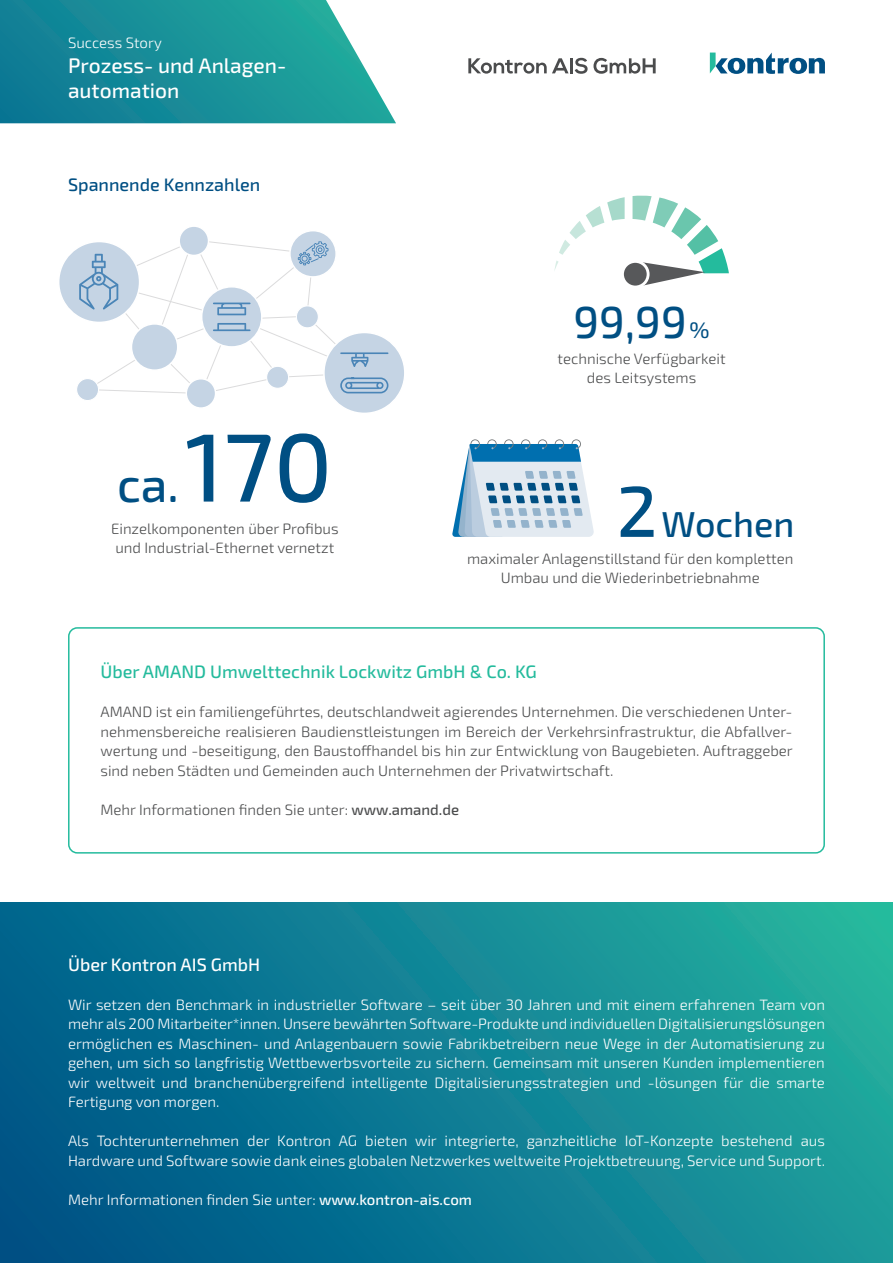
<style>
.page{position:relative;width:893px;height:1263px;background:#fff}
.page>*{position:absolute;margin:0;border:0;box-sizing:border-box;transform-origin:0 0}
.Fließtext_dunkel{font:500 48.45px "Sn T";color:#004f83}
.Fließtext_dunkel-2{font:500 44.85px "Sn T";color:#004f83}
.Fließtext_dunkel-3{font:500 36px "Sn T";color:#004f83}
.t1{font:500 21px/25.2px "Sn T";color:#fff}
.About{font:500 18px "Sn T";color:#24bb9d}
.Headlines{font:500 18px "Sn T";color:#004f83}
.Headline_Weiß{font:500 18px "Sn T";color:#fff}
.Fließtext_Weiß{font:300 15px/19.5px "Sn T";color:#fff;text-align:justify}
.Fließtext_dunkel-4{font:300 15px/19.5px "Sn T";color:#4b4c4d;text-align:center}
.s1{font-size:96.9px}
.s2{font-size:22.5px}
.s3{font-size:72px}
.s4{font-weight:500}
</style>
<div class="page">
<svg style="left:0;top:0;width:396px;height:123px;background:#2898a0"></svg>
<svg style="left:710px;top:53px;width:115px;height:21px"></svg>
<svg style="left:468px;top:58px;width:188px;height:16px"></svg>
<svg style="left:0;top:902px;width:893px;height:361px;background:#0f8093"></svg>
<div style="left:68px;top:627px;width:757px;height:227px;border:2px solid #24bb9d;border-radius:9px"></div>
<div style="left:290px;top:231px;width:46px;height:46px;background:#c5d4e4;border-radius:50%"></div>
<div style="left:289px;top:230px;width:48px;height:48px;border:2px solid #fff;border-radius:50%"></div>
<div style="left:186px;top:379px;width:30px;height:29px;background:#c5d4e4;border-radius:50%"></div>
<div style="left:186px;top:378px;width:30px;height:31px;border:2px solid #fff;border-radius:50%"></div>
<svg style="left:77px;top:379px;width:22px;height:22px"></svg>
<div style="left:76px;top:378px;width:23px;height:23px;border:1px solid #fff;border-radius:50%"></div>
<div style="left:179px;top:226px;width:30px;height:29px;background:#c5d4e4;border-radius:50%"></div>
<div style="left:178px;top:225px;width:31px;height:31px;border:2px solid #fff;border-radius:50%"></div>
<div style="left:59px;top:242px;width:81px;height:80px;background:#c5d4e4;border-radius:50%"></div>
<div style="left:324px;top:332px;width:81px;height:81px;background:#c5d4e4;border-radius:50%"></div>
<svg style="left:79px;top:239px;width:309px;height:156px"></svg>
<svg style="left:554px;top:197px;width:71px;height:74px"></svg>
<svg style="left:632px;top:195px;width:97px;height:91px"></svg>
<div style="left:622px;top:261px;width:26px;height:26px;background:#57585a;border-radius:50%"></div>
<div style="left:621px;top:260px;width:29px;height:28px;border:3px solid #fff;border-radius:50%"></div>
<svg style="left:452px;top:439px;width:142px;height:98px;background:#aac8dc"></svg>
<p class="Fließtext_Weiß" style="left:68px;top:33px;width:95px">Success Story</p>
<h3 class="t1" style="left:68px;top:54px;width:217px">Prozess- und Anlagen&shy;automation</h3>
<p class="Headlines" style="left:68px;top:174px;width:194px">Spannende Kennzahlen</p>
<p class="Fließtext_dunkel" style="left:117px;top:456px;width:217px">ca.<span class="s1">170</span></p>
<p class="Fließtext_dunkel-4" style="left:111px;top:519px;width:229px;text-align:left">Einzelkomponenten über Profibus und Industrial-Ethernet vernetzt</p>
<p class="Fließtext_dunkel-2" style="left:573px;top:295px;width:138px">99,99<span class="s2">%</span></p>
<p class="Fließtext_dunkel-4" style="left:558px;top:349px;width:169px">technische Verfügbarkeit des Leitsystems</p>
<p class="Fließtext_dunkel-3" style="left:617px;top:503px;width:179px"><span class="s3">2</span>Wochen</p>
<p class="Fließtext_dunkel-4" style="left:467px;top:549px;width:328px">maximaler Anlagenstillstand für den kompletten<br>Umbau und die Wiederinbetriebnahme</p>
<p class="About" style="left:100px;top:661px;width:438px">Über AMAND Umwelttechnik Lockwitz GmbH &amp; Co. KG</p>
<p class="Fließtext_dunkel-4" style="left:100px;top:702px;width:694px;text-align:justify">AMAND ist ein familiengeführtes, deutschlandweit agierendes Unternehmen. Die verschiedenen Unter&shy;nehmensbereiche realisieren Baudienstleistungen im Bereich der Verkehrsinfrastruktur, die Abfallver&shy;wertung und -beseitigung, den Baustoffhandel bis hin zur Entwicklung von Baugebieten. Auftraggeber sind neben Städten und Gemeinden auch Unternehmen der Privatwirtschaft.</p>
<p class="Fließtext_dunkel-4" style="left:100px;top:800px;width:360px">Mehr Informationen finden Sie unter: <span class="s4">www.amand.de</span></p>
<p class="Headline_Weiß" style="left:68px;top:954px;width:194px">Über Kontron AIS GmbH</p>
<p class="Fließtext_Weiß" style="left:68px;top:995px;width:758px">Wir setzen den Benchmark in industrieller Software – seit über 30 Jahren und mit einem erfahrenen Team von mehr als 200 Mitarbeiter*innen. Unsere bewährten Software-Produkte und individuellen Digitalisierungslösungen ermöglichen es Maschinen- und Anlagenbauern sowie Fabrikbetreibern neue Wege in der Automatisierung zu gehen, um sich so langfristig Wettbewerbsvorteile zu sichern. Gemeinsam mit unseren Kunden implementieren wir weltweit und branchenübergreifend intelligente Digitalisierungsstrategien und -lösungen für die smarte Fertigung von morgen.</p>
<p class="Fließtext_Weiß" style="left:68px;top:1131px;width:758px">Als Tochterunternehmen der Kontron AG bieten wir integrierte, ganzheitliche IoT-Konzepte bestehend aus<br>Hardware und Software sowie dank eines globalen Netzwerkes weltweite Projektbetreuung, Service und Support.</p>
<p class="Fließtext_Weiß" style="left:68px;top:1190px;width:406px">Mehr Informationen finden Sie unter: <span class="s4">www.kontron-ais.com</span></p>
</div>
